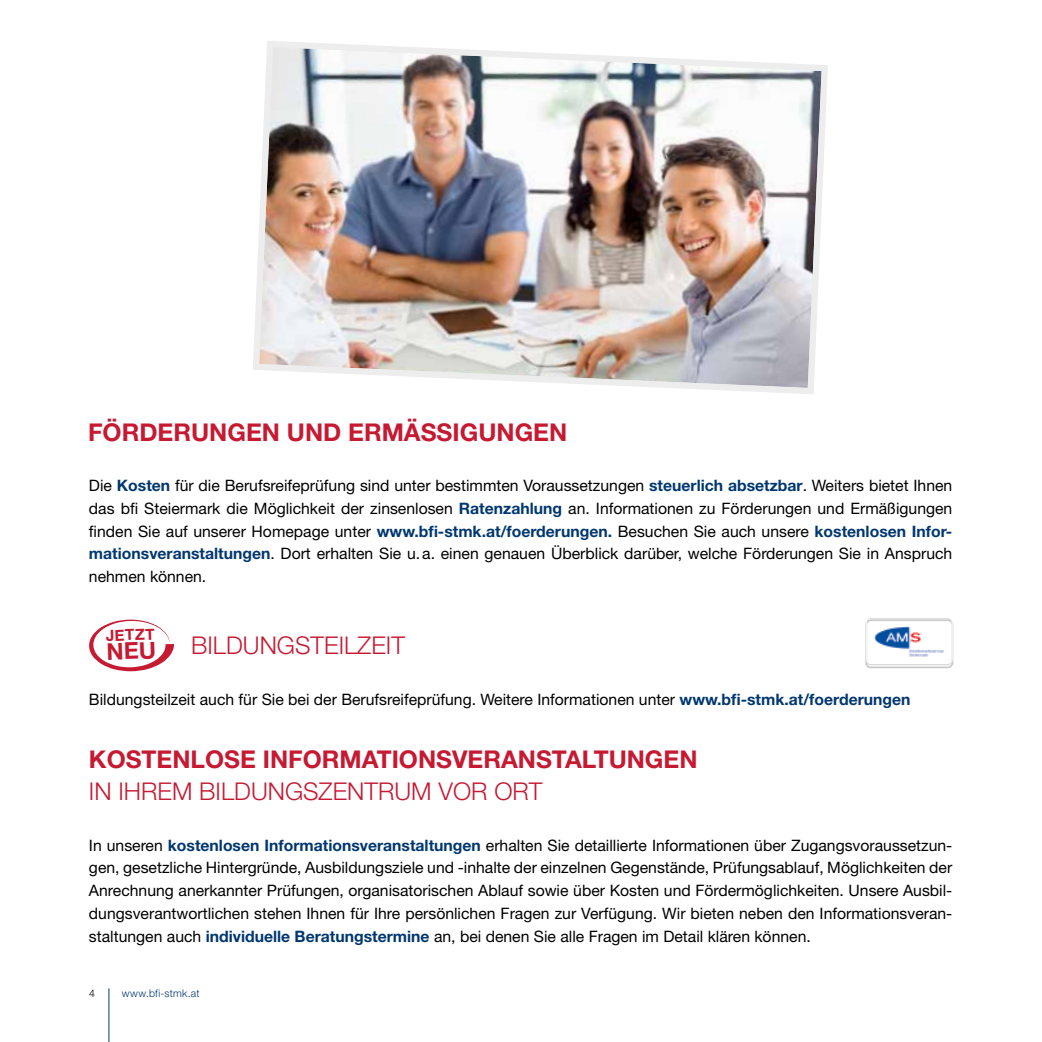
<style>
.page{position:relative;width:1042px;height:1042px;background:#fff}
.page>*{position:absolute;margin:0;border:0;box-sizing:border-box;transform-origin:0 0}
.t1{font:700 24.5px "Helvetica Neue LT";color:#c61932}
.t2{font:300 24.5px "Helvetica Neue LT";color:#c61932}
.t3{font:15.75px/22.8px "Helvetica Neue LT";color:#000;text-align:justify}
.t4{font:700 15.4px "Helvetica Neue LT";color:#c61932}
.t5{font:300 10.5px "Helvetica Neue LT";letter-spacing:.025em;color:#003770}
.t6{font:300 10.5px "Helvetica Neue LT";color:#000}
.s1{font-weight:700;color:#003770}
</style>
<div class="page">
<hr style="left:109px;top:988px;width:1px;height:54px;background:#003770">
<img style="left:253px;top:41px;width:575px;height:353px">
<div style="left:865px;top:619px;width:88px;height:49px;background:#000;opacity:.4"></div>
<div style="left:866px;top:618px;width:86px;height:47px;border:1px solid #fff;border-radius:5px"></div>
<svg style="left:89px;top:619px;width:85px;height:52px"></svg>
<h1 class="t1" style="left:88px;top:417px;width:481px">Förderungen und ErmäSSigungen</h1>
<p class="t3" style="left:89px;top:474px;width:865px">Die <span class="s1">Kosten</span> für die Berufsreifeprüfung sind unter bestimmten Voraussetzungen <span class="s1">steuerlich absetzbar</span>. Weiters bietet Ihnen das bfi Steiermark die Möglichkeit der zinsenlosen <span class="s1">Ratenzahlung</span> an. Informationen zu Förderungen und Ermäßigungen finden Sie auf unserer Homepage unter <span class="s1">www.bfi-stmk.at/foerderungen.</span> Besuchen Sie auch unsere <span class="s1">kostenlosen Infor&shy;mationsveranstaltungen</span>. Dort erhalten Sie u.a. einen genauen Überblick darüber, welche Förderungen Sie in Anspruch nehmen können.</p>
<p class="t4" style="left:106px;top:626px;width:50px;rotate:-2deg">jetzt</p>
<h1 class="t2" style="left:191px;top:630px;width:215px">BILDUNGSTEILZEIT</h1>
<p class="t3" style="left:89px;top:688px;width:823px">Bildungsteilzeit auch für Sie bei der Berufsreifeprüfung. Weitere Informationen unter <span class="s1">www.bfi-stmk.at/foerderungen</span></p>
<h1 class="t1" style="left:89px;top:744px;width:610px">Kostenlose Informationsveranstaltungen</h1>
<h1 class="t2" style="left:89px;top:776px;width:455px">IN IHREM BILDUNGSZENTRUM VOR ORT</h1>
<p class="t3" style="left:89px;top:833px;width:865px">In unseren <span class="s1">kostenlosen Informationsveranstaltungen</span> erhalten Sie detaillierte Informationen über Zugangsvoraussetzun&shy;gen, gesetzliche Hintergründe, Ausbildungsziele und -inhalte der einzelnen Gegenstände, Prüfungsablauf, Möglichkeiten der Anrechnung anerkannter Prüfungen, organisatorischen Ablauf sowie über Kosten und Fördermöglichkeiten. Unsere Ausbil&shy;dungsverantwortlichen stehen Ihnen für Ihre persönlichen Fragen zur Verfügung. Wir bieten neben den Informationsveran&shy;staltungen auch <span class="s1">individuelle Beratungstermine</span> an, bei denen Sie alle Fragen im Detail klären können.</p>
<p class="t6" style="left:89px;top:986px;width:7px">4</p>
<p class="t5" style="left:122px;top:986px;width:79px">WWW.BFI-STMK.AT</p>
</div>
